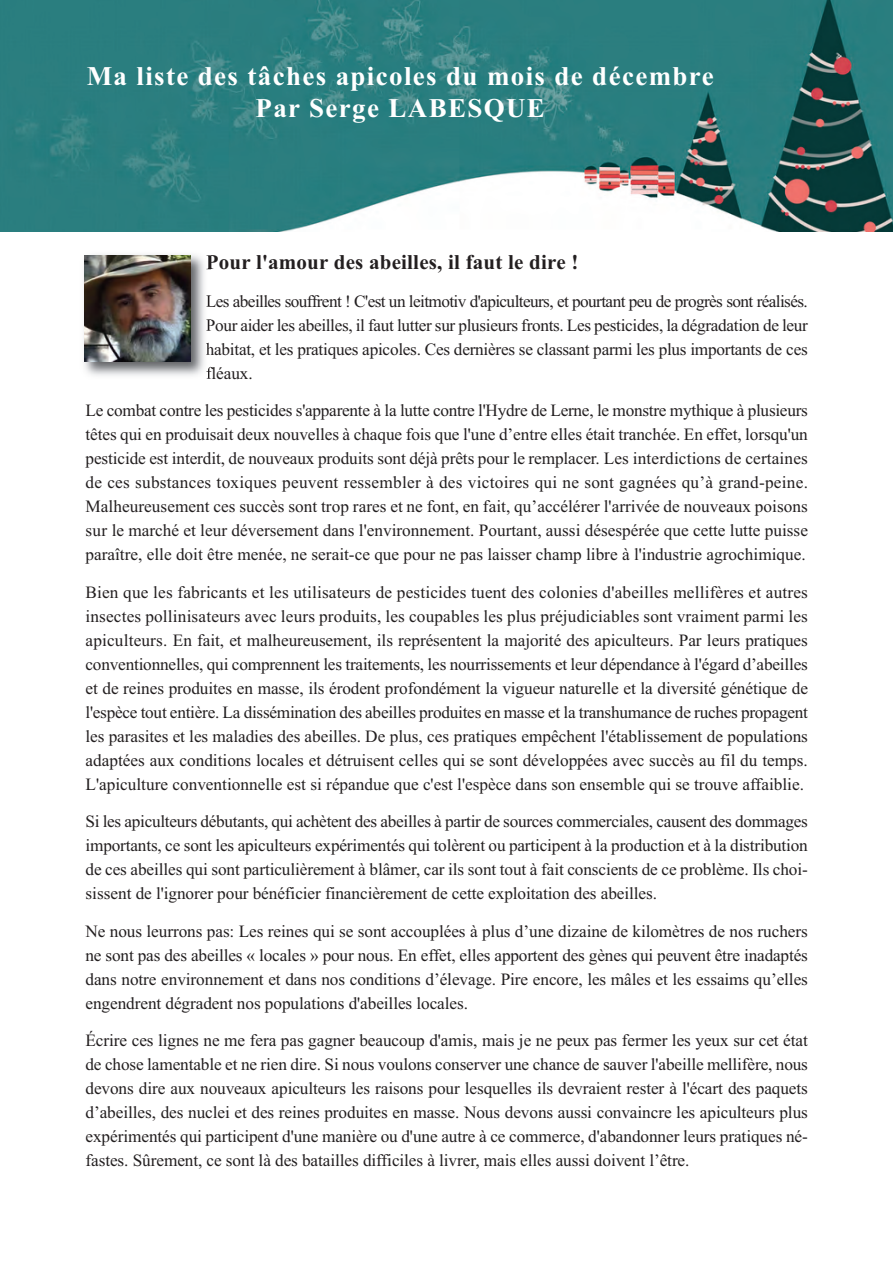
<style>
.page{position:relative;width:893px;height:1263px;background:#fff}
.page>*{position:absolute;margin:0;border:0;box-sizing:border-box;transform-origin:0 0}
.t1{font:700 27px/32.4px "Times New Roman";letter-spacing:.05em;color:#fff;text-align:center}
.t2{font:21px "Times New Roman PS Bold MT OTF";letter-spacing:.01em;color:#231f20}
.t3{font:17.25px/24px "Times New Roman";letter-spacing:-.005em;color:#231f20;text-align:justify}
</style>
<div class="page">
<img style="left:0;top:0;width:893px;height:232px">
<img style="left:84px;top:254px;width:125px;height:122px">
<img style="left:206px;top:255px;width:4px;height:15px">
<svg style="left:206px;top:295px;width:4px;height:12px"></svg>
<svg style="left:206px;top:319px;width:4px;height:12px"></svg>
<svg style="left:206px;top:343px;width:4px;height:12px"></svg>
<svg style="left:206px;top:367px;width:4px;height:12px"></svg>
<img style="left:85px;top:255px;width:106px;height:106px">
<h1 class="t1" style="left:87px;top:59px;width:628px">Ma liste des tâches apicoles du mois de décembre<br>Par Serge LABESQUE</h1>
<p class="t2" style="left:206px;top:250px;width:374px">Pour l'amour des abeilles, il faut le dire !</p>
<p class="t3" style="left:206px;top:289px;width:604px">Les abeilles souffrent ! C'est un leitmotiv d'apiculteurs, et pourtant peu de progrès sont réalisés.<br>Pour aider les abeilles, il faut lutter sur plusieurs fronts. Les pesticides, la dégradation de leur habitat, et les pratiques apicoles. Ces dernières se classant parmi les plus importants de ces fléaux.</p>
<p class="t3" style="left:86px;top:398px;width:724px">Le combat contre les pesticides s'apparente à la lutte contre l'Hydre de Lerne, le monstre mythique à plusieurs têtes qui en produisait deux nouvelles à chaque fois que l'une d’entre elles était tranchée. En effet, lorsqu'un pesticide est interdit, de nouveaux produits sont déjà prêts pour le remplacer. Les interdictions de certaines de ces substances toxiques peuvent ressembler à des victoires qui ne sont gagnées qu’à grand-peine.<br>Malheureusement ces succès sont trop rares et ne font, en fait, qu’accélérer l'arrivée de nouveaux poisons sur le marché et leur déversement dans l'environnement. Pourtant, aussi désespérée que cette lutte puisse paraître, elle doit être menée, ne serait-ce que pour ne pas laisser champ libre à l'industrie agrochimique.</p>
<p class="t3" style="left:86px;top:580px;width:724px">Bien que les fabricants et les utilisateurs de pesticides tuent des colonies d'abeilles mellifères et autres insectes pollinisateurs avec leurs produits, les coupables les plus préjudiciables sont vraiment parmi les apiculteurs. En fait, et malheureusement, ils représentent la majorité des apiculteurs. Par leurs pratiques conventionnelles, qui comprennent les traitements, les nourrissements et leur dépendance à l'égard d’abeilles et de reines produites en masse, ils érodent profondément la vigueur naturelle et la diversité génétique de l'espèce tout entière. La dissémination des abeilles produites en masse et la transhumance de ruches propagent les parasites et les maladies des abeilles. De plus, ces pratiques empêchent l'établissement de populations adaptées aux conditions locales et détruisent celles qui se sont développées avec succès au fil du temps.<br>L'apiculture conventionnelle est si répandue que c'est l'espèce dans son ensemble qui se trouve affaiblie.</p>
<p class="t3" style="left:86px;top:809px;width:724px">Si les apiculteurs débutants, qui achètent des abeilles à partir de sources commerciales, causent des dommages importants, ce sont les apiculteurs expérimentés qui tolèrent ou participent à la production et à la distribution de ces abeilles qui sont particulièrement à blâmer, car ils sont tout à fait conscients de ce problème. Ils choi&shy;sissent de l'ignorer pour bénéficier financièrement de cette exploitation des abeilles.</p>
<p class="t3" style="left:86px;top:919px;width:724px">Ne nous leurrons pas: Les reines qui se sont accouplées à plus d’une dizaine de kilomètres de nos ruchers ne sont pas des abeilles « locales » pour nous. En effet, elles apportent des gènes qui peuvent être inadaptés dans notre environnement et dans nos conditions d’élevage. Pire encore, les mâles et les essaims qu’elles engendrent dégradent nos populations d'abeilles locales.</p>
<p class="t3" style="left:86px;top:1028px;width:724px">Écrire ces lignes ne me fera pas gagner beaucoup d'amis, mais je ne peux pas fermer les yeux sur cet état de chose lamentable et ne rien dire. Si nous voulons conserver une chance de sauver l'abeille mellifère, nous devons dire aux nouveaux apiculteurs les raisons pour lesquelles ils devraient rester à l'écart des paquets d’abeilles, des nuclei et des reines produites en masse. Nous devons aussi convaincre les apiculteurs plus expérimentés qui participent d'une manière ou d'une autre à ce commerce, d'abandonner leurs pratiques né&shy;fastes. Sûrement, ce sont là des batailles difficiles à livrer, mais elles aussi doivent l’être.</p>
</div>
